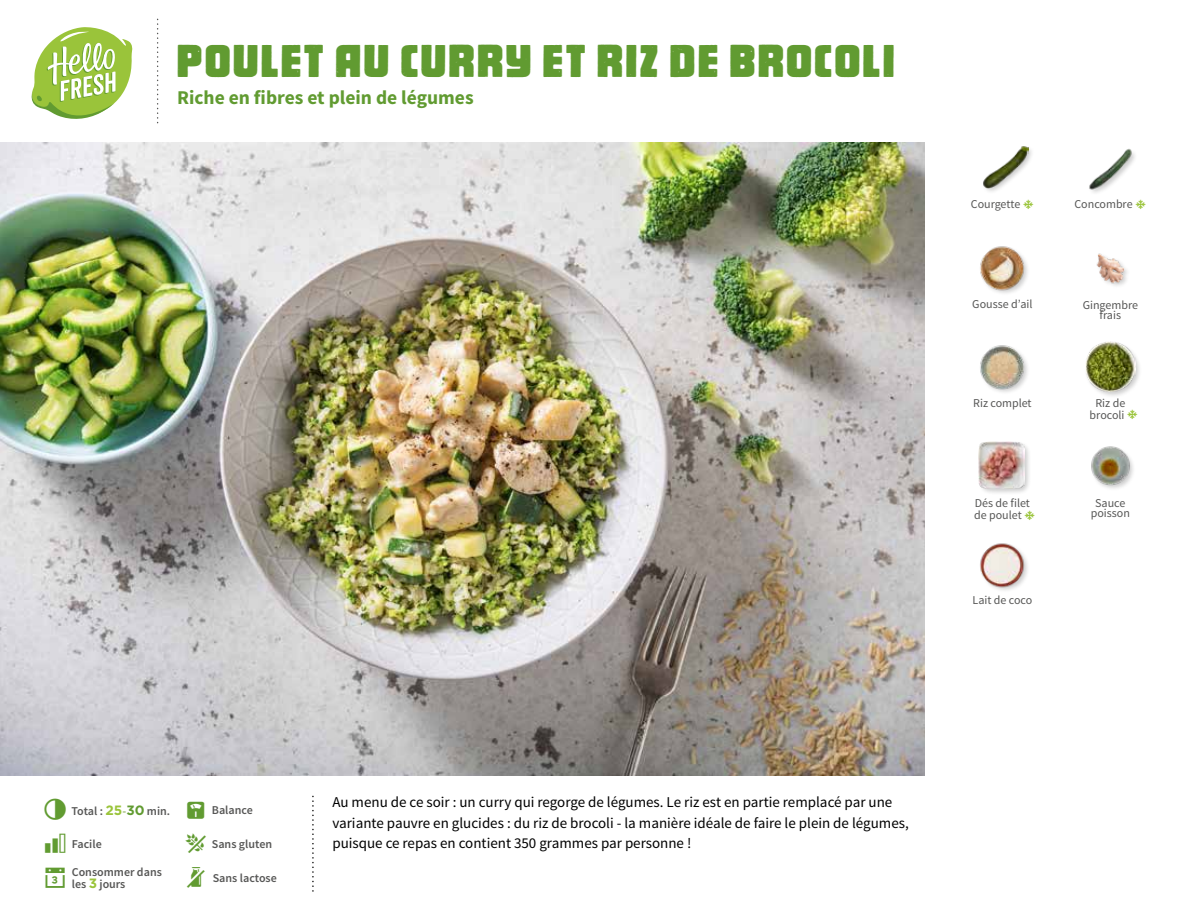
<style>
.page{position:relative;width:1188px;height:918px;background:#fff}
.page>*{position:absolute;margin:0;border:0;box-sizing:border-box;transform-origin:0 0}
.t1{font:45.75px "Pacifico";color:#619b31}
.t2{font:25.5px "hellofresh icon font";color:#619b31}
.t3{font:700 19.5px "Source Sans Pro";color:#619b31}
.t4{font:15px/20.5px "Source Sans Pro";color:#000}
.t5{font:12px/12px "Source Sans Pro";color:#575756;text-align:center}
.t6{font:600 12px/12.9px "Source Sans Pro";color:#575756}
.s1{font-family:"Gotham";font-weight:700;font-size:13.5px;color:#9ac43a}
.s2{color:#87ac54}
.s3{font-family:"Gotham";font-weight:700;font-size:13.5px;color:#619b31}
</style>
<div class="page">
<svg style="left:31px;top:27px;width:102px;height:92px"></svg>
<img style="left:0;top:142px;width:925px;height:634px">
<img style="left:1089px;top:149px;width:46px;height:44px">
<div style="left:1084px;top:341px;width:58px;height:57px;background:#000;opacity:.2"></div>
<img style="left:1085px;top:342px;width:50px;height:50px">
<img style="left:1096px;top:253px;width:31px;height:33px">
<img style="left:1091px;top:446px;width:42px;height:43px">
<div style="left:982px;top:146px;width:53px;height:49px;background:#000;opacity:.2"></div>
<img style="left:982px;top:146px;width:46px;height:42px">
<img style="left:980px;top:345px;width:48px;height:47px">
<div style="left:977px;top:440px;width:55px;height:56px;background:#000;opacity:.2"></div>
<img style="left:979px;top:442px;width:46px;height:47px">
<img style="left:980px;top:543px;width:48px;height:48px">
<img style="left:980px;top:246px;width:48px;height:47px">
<h1 class="t1" style="left:177px;top:38px;width:722px">POULET AU CURRY ET RIZ DE BROCOLI</h1>
<h3 class="t3" style="left:177px;top:85px;width:298px">Riche en fibres et plein de légumes</h3>
<p class="t5" style="left:971px;top:198px;width:51px">Courgette</p>
<p class="t5" style="left:1074px;top:198px;width:60px">Concombre</p>
<p class="t5" style="left:972px;top:298px;width:62px">Gousse d’ail</p>
<p class="t5" style="left:1083px;top:300px;width:57px;line-height:10.5px">Gingembre frais</p>
<p class="t5" style="left:973px;top:397px;width:60px">Riz complet</p>
<p class="t5" style="left:1090px;top:397px;width:37px">Riz de brocoli</p>
<p class="t5" style="left:974px;top:497px;width:57px;text-align:left">Dés de filet de poulet</p>
<p class="t5" style="left:1091px;top:498px;width:41px;line-height:10.5px">Sauce poisson</p>
<p class="t5" style="left:973px;top:594px;width:61px">Lait de coco</p>
<p class="t6" style="left:71px;top:805px;width:100px">Total : <span class="s1">25</span><span class="s2">-</span><span class="s3">30</span> min.</p>
<p class="t6" style="left:212px;top:804px;width:43px">Balance</p>
<p class="t4" style="left:332px;top:792px;width:578px">Au menu de ce soir : un curry qui regorge de légumes. Le riz est en partie remplacé par une variante pauvre en glucides : du riz de brocoli - la manière idéale de faire le plein de légumes,</p>
<p class="t6" style="left:72px;top:838px;width:31px">Facile</p>
<p class="t6" style="left:212px;top:838px;width:62px">Sans gluten</p>
<p class="t4" style="left:332px;top:833px;width:360px">puisque ce repas en contient 350 grammes par personne !</p>
<p class="t6" style="left:72px;top:865px;width:92px">Consommer dans les <span class="s1">3</span> jours</p>
<p class="t6" style="left:213px;top:872px;width:66px">Sans lactose</p>
<h2 class="t2" style="left:43px;top:866px;width:27px">▪</h2>
</div>
